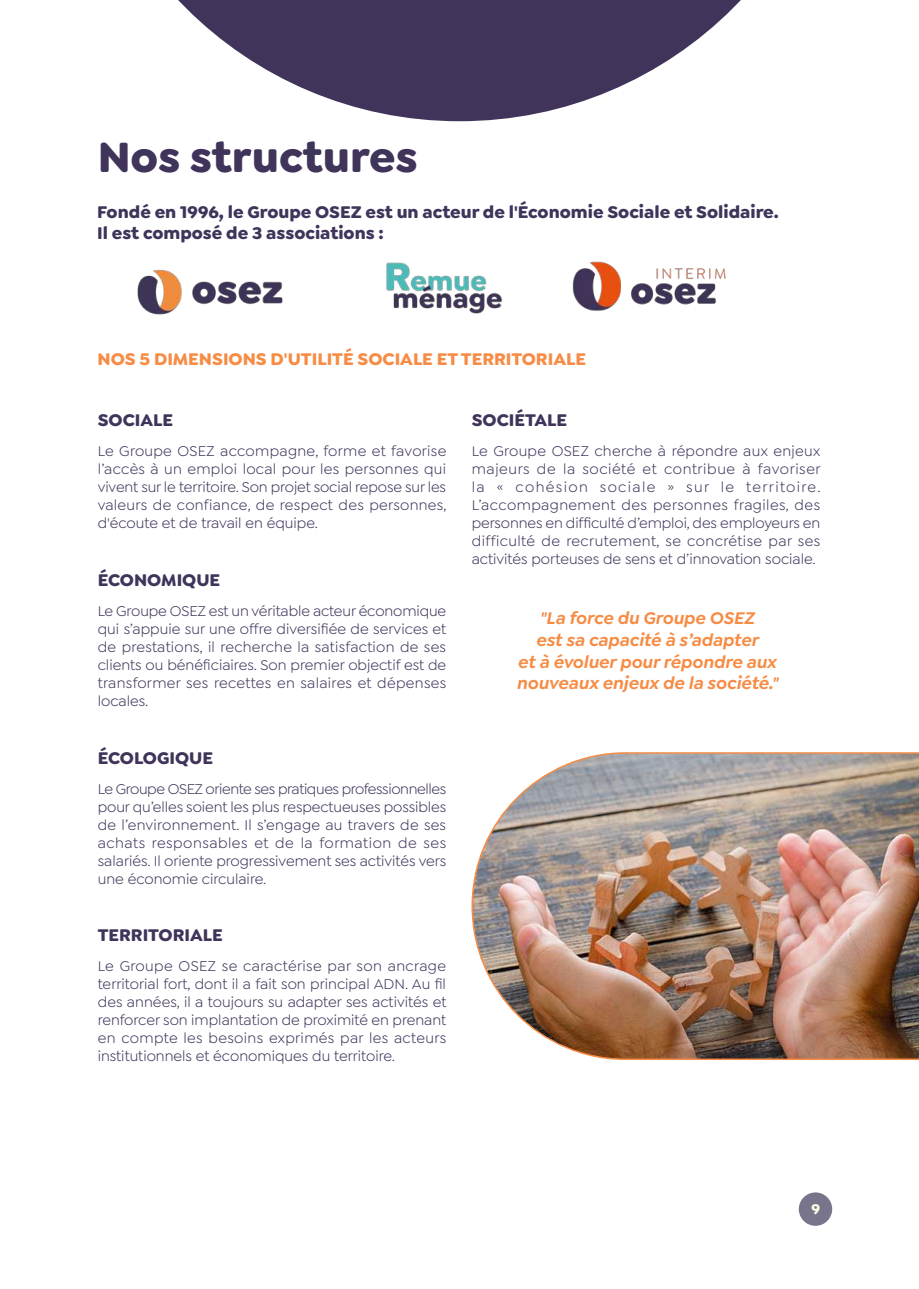
<style>
.page{position:relative;width:919px;height:1289px;background:#fff}
.page>*{position:absolute;margin:0;border:0;box-sizing:border-box;transform-origin:0 0}
.t1{font:700 45px "Goldplay";color:#40345b}
.t2{font:700 18px/21.6px "Goldplay";color:#40345b}
.t3{font:italic 600 18px/21.6px "Goldplay";color:#f68c45;text-align:center}
.t4{font:700 18px "Goldplay";color:#f68c45}
.t5{font:15px/18px "Goldplay";color:#40345b;text-align:justify}
.t6{font:700 15px "Goldplay";color:#fefae4}
</style>
<div class="page">
<div style="left:798px;top:1192px;width:34px;height:33px;background:#78748b;border-radius:50%"></div>
<img style="left:137px;top:269px;width:146px;height:46px">
<img style="left:386px;top:262px;width:117px;height:52px">
<img style="left:572px;top:261px;width:154px;height:50px">
<img style="left:471px;top:752px;width:447px;height:308px">
<svg style="left:178px;top:0;width:563px;height:121px;fill:#40345b"></svg>
<h1 class="t1" style="left:98px;top:128px;width:321px">Nos structures</h1>
<p class="t2" style="left:97px;top:201px;width:683px">Fondé en 1996, le Groupe OSEZ est un acteur de l'Économie Sociale et Solidaire.<br>Il est composé de 3 associations :</p>
<p class="t4" style="left:98px;top:347px;width:490px">NOS 5 DIMENSIONS D'UTILITÉ SOCIALE ET TERRITORIALE</p>
<p class="t2" style="left:98px;top:409px;width:77px">SOCIALE</p>
<p class="t5" style="left:98px;top:442px;width:350px">Le Groupe OSEZ accompagne, forme et favorise l’accès à un emploi local pour les personnes qui vivent sur le territoire. Son projet social repose sur les valeurs de confiance, de respect des personnes, d'écoute et de travail en équipe.</p>
<p class="t2" style="left:98px;top:569px;width:124px">ÉCONOMIQUE</p>
<p class="t5" style="left:98px;top:602px;width:350px">Le Groupe OSEZ est un véritable acteur économique qui s’appuie sur une offre diversifiée de services et de prestations, il recherche la satisfaction de ses clients ou bénéficiaires. Son premier objectif est de transformer ses recettes en salaires et dépenses locales.</p>
<p class="t2" style="left:98px;top:746px;width:117px">ÉCOLOGIQUE</p>
<p class="t5" style="left:98px;top:779px;width:350px">Le Groupe OSEZ oriente ses pratiques professionnelles pour qu’elles soient les plus respectueuses possibles de l’environnement. Il s’engage au travers de ses achats responsables et de la formation de ses salariés. Il oriente progressivement ses activités vers une économie circulaire.</p>
<p class="t2" style="left:98px;top:924px;width:126px">TERRITORIALE</p>
<p class="t5" style="left:98px;top:957px;width:350px">Le Groupe OSEZ se caractérise par son ancrage territorial fort, dont il a fait son principal ADN. Au fil des années, il a toujours su adapter ses activités et renforcer son implantation de proximité en prenant en compte les besoins exprimés par les acteurs institutionnels et économiques du territoire.</p>
<p class="t2" style="left:471px;top:409px;width:97px">SOCIÉTALE</p>
<p class="t5" style="left:471px;top:442px;width:350px">Le Groupe OSEZ cherche à répondre aux enjeux majeurs de la société et contribue à favoriser la « cohésion sociale » sur le territoire.<br>L’accompagnement des personnes fragiles, des personnes en difficulté d’emploi, des employeurs en difficulté de recrutement, se concrétise par ses activités porteuses de sens et d’innovation sociale.</p>
<p class="t3" style="left:516px;top:607px;width:263px">"La force du Groupe OSEZ<br>est sa capacité à s’adapter<br>et à évoluer pour répondre aux nouveaux enjeux de la société."</p>
<p class="t6" style="left:811px;top:1199px;width:10px">9</p>
</div>
